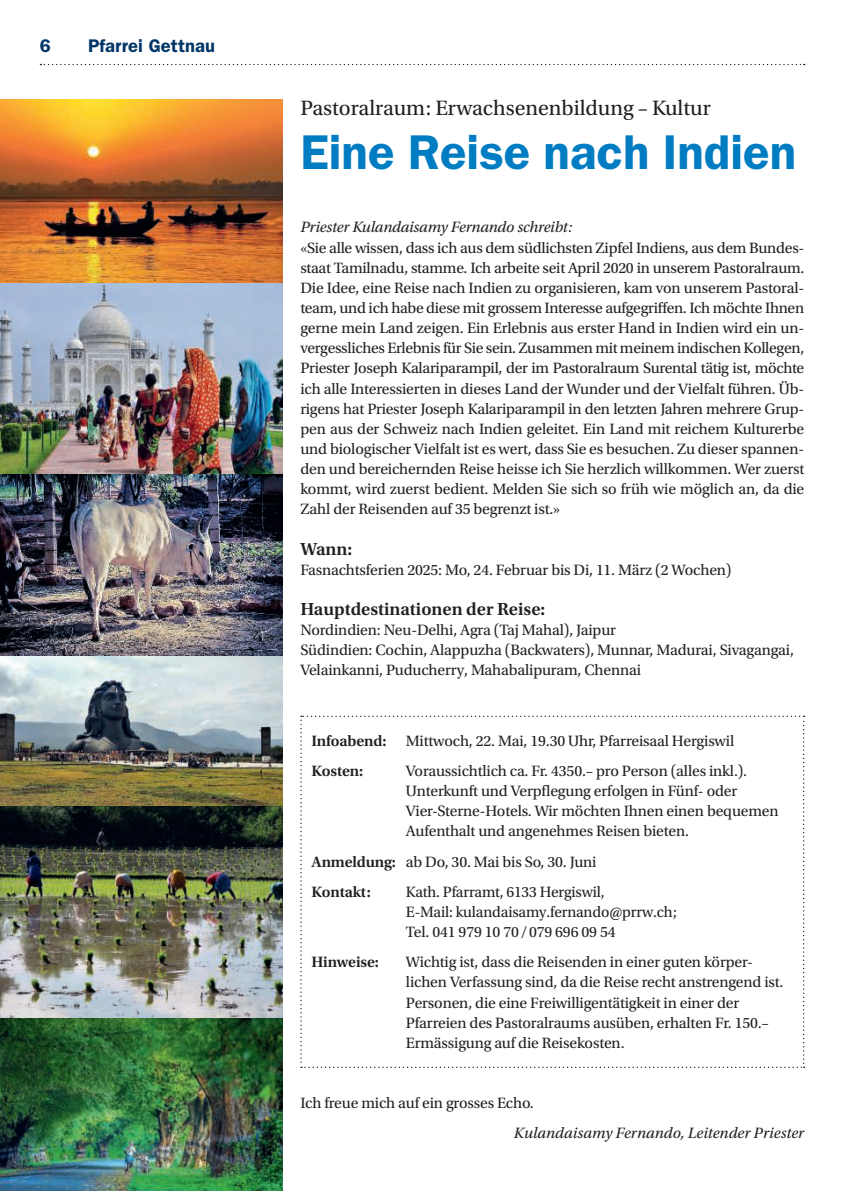
<style>
.page{position:relative;width:844px;height:1191px;background:#fff}
.page>*{position:absolute;margin:0;border:0;box-sizing:border-box;transform-origin:0 0}
.t1{font:600 49px "ITC Franklin Gothic Std";color:#007cc2}
.t2{font:21.88px "Utopia Std";color:#231f20}
.t3{font:600 18.38px "Utopia Std";color:#231f20}
.t4{font:600 18.38px "ITC Franklin Gothic Std";letter-spacing:.005em;color:#003667}
.t5{font:15.75px/20.1px "Utopia Std";letter-spacing:-.01em;color:#231f20}
.t6{font:italic 15.75px "Utopia Std";letter-spacing:-.005em;color:#231f20}
.t7{font:600 15.75px "Utopia Std";letter-spacing:-.01em;color:#231f20}
.s1{font-weight:600}
</style>
<div class="page">
<svg style="left:40px;top:64px;width:764px;height:1px"></svg>
<img style="left:0;top:99px;width:283px;height:1092px">
<svg style="left:300px;top:715px;width:504px;height:353px"></svg>
<p class="t4" style="left:40px;top:35px;width:13px">6</p>
<p class="t4" style="left:88px;top:35px;width:128px">Pfarrei Gettnau</p>
<h2 class="t2" style="left:300px;top:96px;width:412px">Pastoralraum: Erwachsenenbildung – Kultur</h2>
<h1 class="t1" style="left:300px;top:123px;width:497px">Eine Reise nach Indien</h1>
<p class="t6" style="left:300px;top:219px;width:273px">Priester Kulandaisamy Fernando schreibt:</p>
<p class="t5" style="left:300px;top:238px;width:505px;text-align:justify">«Sie alle wissen, dass ich aus dem südlichsten Zipfel Indiens, aus dem Bundes&shy;staat Tamilnadu, stamme. Ich arbeite seit April 2020 in unserem Pastoralraum.<br>Die Idee, eine Reise nach Indien zu organisieren, kam von unserem Pastoral&shy;team, und ich habe diese mit grossem Interesse aufgegriffen. Ich möchte Ihnen gerne mein Land zeigen. Ein Erlebnis aus erster Hand in Indien wird ein un&shy;vergessliches Erlebnis für Sie sein. Zusammen mit meinem indischen Kollegen, Priester Joseph Kalariparampil, der im Pastoralraum Surental tätig ist, möchte ich alle Interessierten in dieses Land der Wunder und der Vielfalt führen. Üb&shy;rigens hat Priester Joseph Kalariparampil in den letzten Jahren mehrere Grup&shy;pen aus der Schweiz nach Indien geleitet. Ein Land mit reichem Kulturerbe und biologischer Vielfalt ist es wert, dass Sie es besuchen. Zu dieser spannen&shy;den und bereichernden Reise heisse ich Sie herzlich willkommen. Wer zuerst kommt, wird zuerst bedient. Melden Sie sich so früh wie möglich an, da die Zahl der Reisenden auf 35 begrenzt ist.»</p>
<p class="t3" style="left:300px;top:538px;width:53px">Wann:</p>
<p class="t5" style="left:300px;top:560px;width:432px">Fasnachtsferien 2025: Mo, 24. Februar bis Di, 11. März (2 Wochen)</p>
<p class="t3" style="left:300px;top:598px;width:246px">Hauptdestinationen der Reise:</p>
<p class="t5" style="left:300px;top:620px;width:495px">Nordindien: Neu-Delhi, Agra (Taj Mahal), Jaipur<br>Südindien: Cochin, Alappuzha (Backwaters), Munnar, Madurai, Sivagangai,<br>Velainkanni, Puducherry, Mahabalipuram, Chennai</p>
<p class="t5" style="left:311px;top:726px;width:424px;line-height:30.3px"><span class="s1">Infoabend:</span> Mittwoch, 22. Mai, 19.30 Uhr, Pfarreisaal Hergiswil<br><span class="s1">Kosten:</span></p>
<p class="t5" style="left:406px;top:761px;width:374px">Voraussichtlich ca. Fr. 4350.– pro Person (alles inkl.).<br>Unterkunft und Verpflegung erfolgen in Fünf- oder Vier-Sterne-Hotels. Wir möchten Ihnen einen bequemen Aufenthalt und angenehmes Reisen bieten.</p>
<p class="t5" style="left:311px;top:846px;width:286px;line-height:30.3px"><span class="s1">Anmeldung:</span> ab Do, 30. Mai bis So, 30. Juni<br><span class="s1">Kontakt:</span></p>
<p class="t5" style="left:406px;top:882px;width:272px">Kath. Pfarramt, 6133 Hergiswil,<br>E-Mail: kulandaisamy.fernando@prrw.ch;<br>Tel. 041 979 10 70/079 696 09 54</p>
<p class="t7" style="left:311px;top:953px;width:69px">Hinweise:</p>
<p class="t5" style="left:406px;top:952px;width:379px">Wichtig ist, dass die Reisenden in einer guten körper&shy;lichen Verfassung sind, da die Reise recht anstrengend ist.<br>Personen, die eine Freiwilligentätigkeit in einer der Pfarreien des Pastoralraums ausüben, erhalten Fr. 150.– Ermässigung auf die Reisekosten.</p>
<p class="t5" style="left:300px;top:1093px;width:235px">Ich freue mich auf ein grosses Echo.</p>
<p class="t6" style="left:513px;top:1124px;width:292px">Kulandaisamy Fernando, Leitender Priester</p>
</div>
